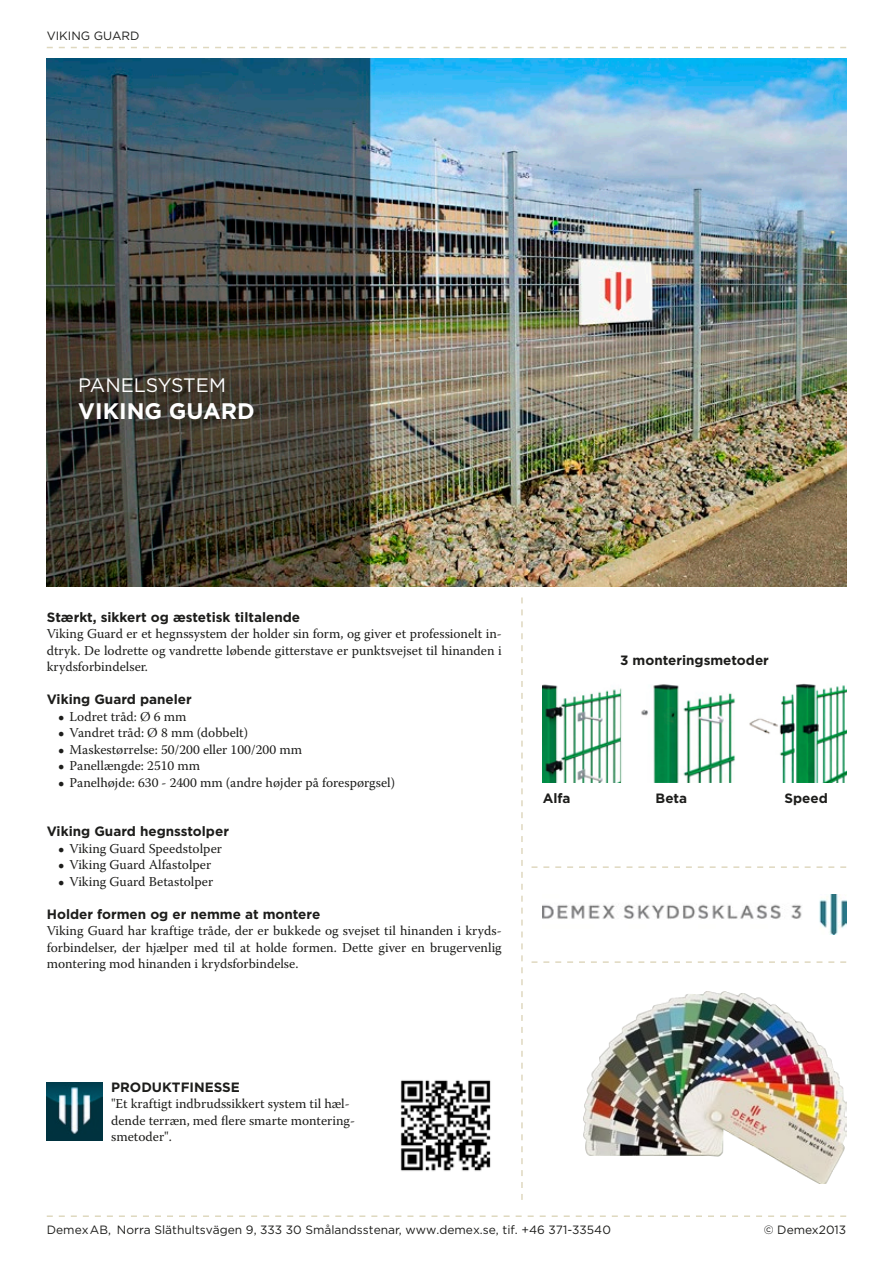
<style>
.page{position:relative;width:893px;height:1263px;background:#fff}
.page>*{position:absolute;margin:0;border:0;box-sizing:border-box;transform-origin:0 0}
.t1{font:700 22.5px "Gotham";color:#fff}
.t2{font:900 19.5px "Gotham";color:#fff}
.t3{font:13.5px/16.5px "Warnock Pro";color:#1d1d1b;text-align:justify}
.t4{font:700 13.5px "Gotham";color:#1d1d1b}
.t5{font:900 12px "Gotham";color:#1d1d1b}
.s1{font-family:"Times New Roman";font-size:10.5px}
.s2{font-weight:400}
</style>
<div class="page">
<svg style="left:47px;top:47px;width:799px;height:1px"></svg>
<svg style="left:47px;top:1215px;width:799px;height:2px"></svg>
<img style="left:543px;top:895px;width:303px;height:40px">
<img style="left:584px;top:992px;width:262px;height:192px">
<svg style="left:521px;top:597px;width:2px;height:603px"></svg>
<svg style="left:531px;top:866px;width:315px;height:2px"></svg>
<svg style="left:531px;top:961px;width:315px;height:2px"></svg>
<img style="left:400px;top:1080px;width:91px;height:91px">
<img style="left:47px;top:1082px;width:56px;height:57px">
<img style="left:543px;top:683px;width:303px;height:100px">
<img style="left:47px;top:59px;width:799px;height:528px">
<p class="t5" style="left:47px;top:29px;width:94px">VIKING GUARD</p>
<h2 class="t2" style="left:78px;top:374px;width:190px">STÄNGSELSYSTEM</h2>
<h1 class="t1" style="left:78px;top:398px;width:225px">PORTUGAL GUARD</h1>
<h2 class="t2" style="left:78px;top:374px;width:149px">PANELSYSTEM</h2>
<h1 class="t1" style="left:78px;top:398px;width:178px">VIKING GUARD</h1>
<p class="t4" style="left:47px;top:609px;width:255px">Stærkt, sikkert og æstetisk tiltalende</p>
<p class="t3" style="left:47px;top:625px;width:457px">Viking Guard er et hegnssystem der holder sin form, og giver et professionelt in&shy;dtryk. De lodrette og vandrette løbende gitterstave er punktsvejset til hinanden i krydsforbindelser.</p>
<p class="t4" style="left:47px;top:692px;width:147px">Viking Guard paneler</p>
<p class="t3" style="left:58px;top:708px;width:130px"><span class="s1">●</span> Lodret tråd: Ø 6 mm</p>
<p class="t3" style="left:58px;top:724px;width:192px"><span class="s1">●</span> Vandret tråd: Ø 8 mm (dobbelt)</p>
<p class="t3" style="left:58px;top:741px;width:245px"><span class="s1">●</span> Maskestørrelse: 50/200 eller 100/200 mm</p>
<p class="t3" style="left:58px;top:757px;width:144px"><span class="s1">●</span> Panellængde: 2510 mm</p>
<p class="t3" style="left:58px;top:774px;width:339px"><span class="s1">●</span> Panelhøjde: 630 - 2400 mm (andre højder på forespørgsel)</p>
<p class="t4" style="left:47px;top:824px;width:184px">Viking Guard hegnsstolper</p>
<p class="t3" style="left:58px;top:840px;width:165px"><span class="s1">●</span> Viking Guard Speedstolper</p>
<p class="t3" style="left:58px;top:856px;width:155px"><span class="s1">●</span> Viking Guard Alfastolper</p>
<p class="t3" style="left:58px;top:873px;width:157px"><span class="s1">●</span> Viking Guard Betastolper</p>
<p class="t4" style="left:47px;top:906px;width:275px">Holder formen og er nemme at montere</p>
<p class="t3" style="left:47px;top:922px;width:456px">Viking Guard har kraftige tråde, der er bukkede og svejset til hinanden i kryds&shy;forbindelser, der hjælper med til at holde formen. Dette giver en brugervenlig montering mod hinanden i krydsforbindelse.</p>
<p class="t4" style="left:620px;top:653px;width:150px">3 monteringsmetoder</p>
<p class="t4" style="left:543px;top:790px;width:29px">Alfa</p>
<p class="t4" style="left:656px;top:790px;width:33px">Beta</p>
<p class="t4" style="left:784px;top:790px;width:45px">Speed</p>
<p class="t4" style="left:111px;top:1079px;width:130px">PRODUKTFINESSE</p>
<p class="t3" style="left:111px;top:1095px;width:245px;text-align:left">"Et kraftigt indbrudssikkert system til hæl&shy;dende terræn, med flere smarte montering&shy;smetoder".</p>
<p class="t5" style="left:47px;top:1223px;width:566px">Demex AB, <span class="s2">Norra Släthultsvägen 9, 333 30</span> Smålandsstenar, www.demex.se, tif. +46 371-33540</p>
<p class="t5" style="left:764px;top:1223px;width:84px">© Demex2013</p>
</div>
